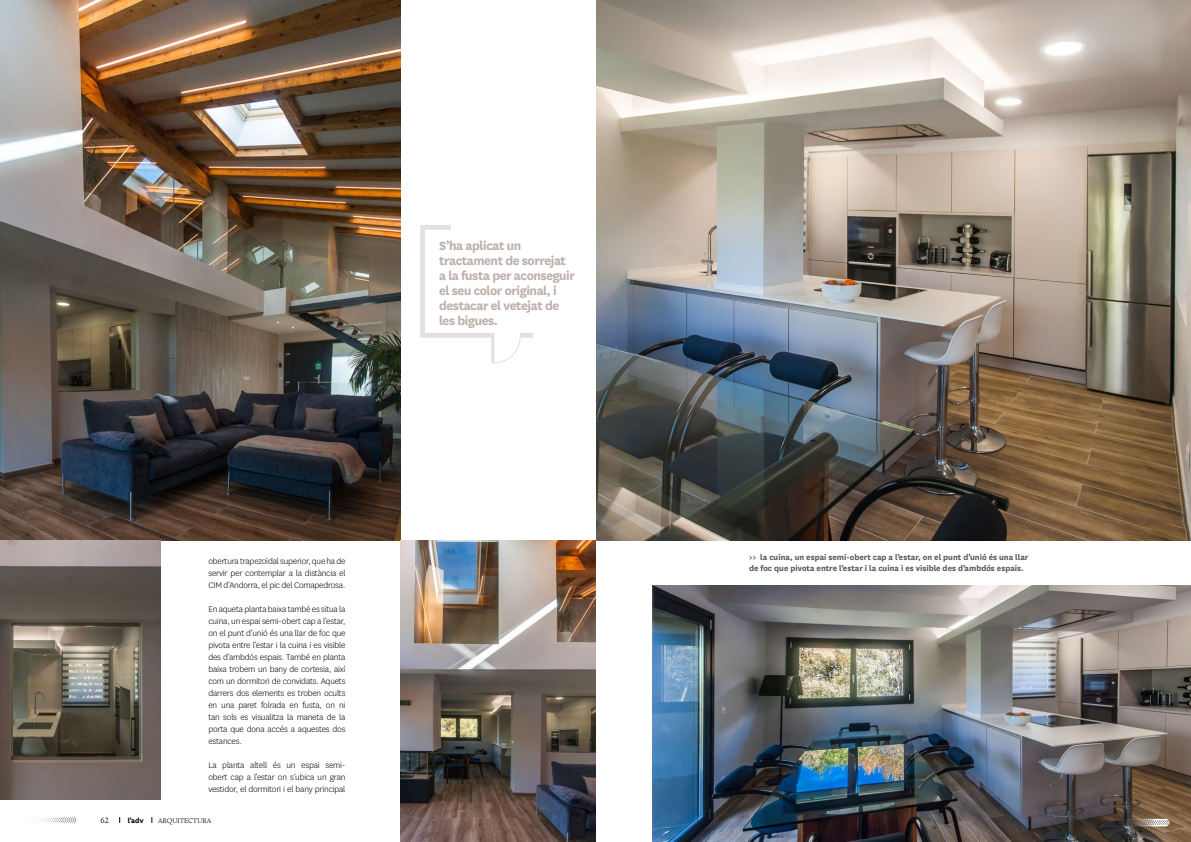
<style>
.page{position:relative;width:1191px;height:842px;background:#fff}
.page>*{position:absolute;margin:0;border:0;box-sizing:border-box;transform-origin:0 0}
.t1{font:700 14px/15px "National";letter-spacing:-.03em;color:#bcb0ab}
.t2{font:300 9.5px/12px "National";letter-spacing:-.02em;color:#000;text-align:justify}
.t3{font:700 9px/10.8px "National";color:#5b5755}
.t4{font:700 8px "National";color:#000}
.t5{font:300 8px "Calluna";color:#000}
.t6{font:300 7px "Calluna";color:#000}
</style>
<div class="page">
<img style="left:652px;top:586px;width:539px;height:256px">
<svg style="left:40px;top:816px;width:37px;height:8px"></svg>
<svg style="left:420px;top:225px;width:113px;height:139px"></svg>
<hr style="left:491px;top:333px;width:3px;height:30px;background:#e4e0df">
<div style="left:452px;top:222px;width:89px;height:111px;background:#fff"></div>
<img style="left:596px;top:0;width:595px;height:541px">
<img style="left:0;top:0;width:401px;height:541px">
<img style="left:401px;top:541px;width:194px;height:301px">
<img style="left:0;top:541px;width:161px;height:258px">
<svg style="left:1091px;top:818px;width:79px;height:9px"></svg>
<p class="t2" style="left:208px;top:555px;width:139px">obertura trapezoïdal superior, que ha de servir per contemplar a la distància el CIM d’Andorra, el pic del Comapedrosa.</p>
<p class="t2" style="left:208px;top:603px;width:139px">En aqueta planta baixa també es situa la cuina, un espai semi-obert cap a l’estar, on el punt d’unió és una llar de foc que pivota entre l’estar i la cuina i es visible des d’ambdós espais. També en planta baixa trobem un bany de cortesia, així com un dormitori de convidats. Aquets darrers dos elements es troben ocults en una paret folrada en fusta, on ni tan sols es visualitza la maneta de la porta que dona accés a aquestes dos estances.</p>
<p class="t2" style="left:208px;top:759px;width:139px">La planta altell és un espai semi&shy;obert cap a l’estar on s’ubica un gran vestidor, el dormitori i el bany principal</p>
<p class="t5" style="left:100px;top:815px;width:10px">62</p>
<p class="t4" style="left:128px;top:815px;width:17px">l’adv</p>
<p class="t6" style="left:158px;top:816px;width:55px">ARQUITECTURA</p>
<h1 class="t1" style="left:439px;top:237px;width:137px">S’ha aplicat un tractament de sorrejat a la fusta per aconseguir el seu color original, i destacar el vetejat de les bigues.</h1>
<p class="t3" style="left:749px;top:551px;width:281px">&gt;&gt; la cuina, un espai semi-obert cap a l’estar, on el punt d’unió és una llar de foc que pivota entre l’estar i la cuina i es visible des d’ambdós espais.</p>
</div>
